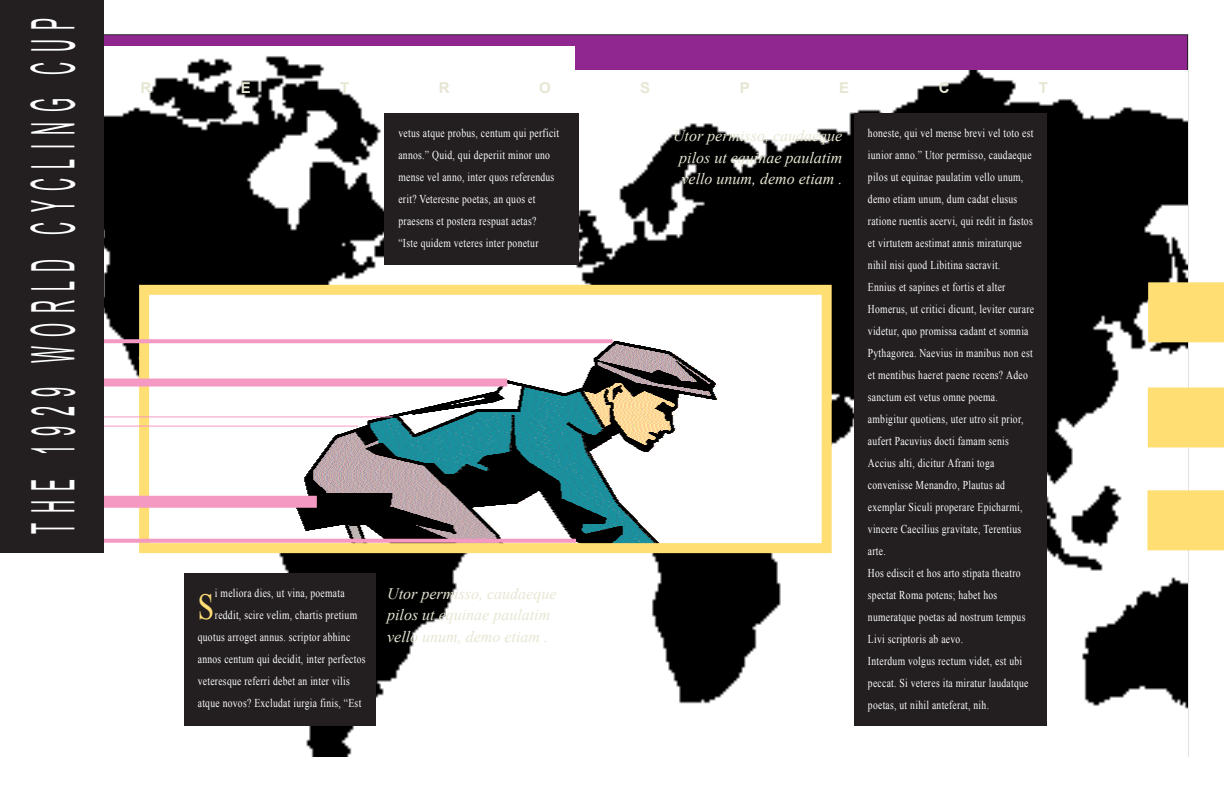
<style>
.page{position:relative;width:1224px;height:792px;background:#fff}
.page>*{position:absolute;margin:0;border:0;box-sizing:border-box;transform-origin:0 0}
.t1{font:60px "Arial";letter-spacing:.525em;color:#fff;scale:.3 1}
.t2{font:36.7px "Times New Roman";color:#ffde74;scale:.8 1}
.t3{font:italic 16px/21.3px "Times New Roman";color:#e7e6d3}
.t4{font:700 15px "Arial";color:#e7e6d3}
.t5{font:12px/22px "Times New Roman";letter-spacing:.03em;color:#fff;scale:.8 1}
</style>
<div class="page">
<div style="left:38px;top:35px;width:1150px;height:721px;background:#90268f"></div>
<img style="left:574px;top:70px;width:613px;height:686px">
<img style="left:38px;top:46px;width:536px;height:710px">
<div style="left:384px;top:113px;width:195px;height:151px;background:#231f20"></div>
<div style="left:854px;top:113px;width:193px;height:613px;background:#231f20"></div>
<div style="left:144px;top:290px;width:683px;height:258px;background:#fff"></div>
<img style="left:150px;top:341px;width:568px;height:201px">
<div style="left:139px;top:285px;width:693px;height:268px;border:10px solid #ffde74"></div>
<div style="left:1148px;top:282px;width:76px;height:60px;background:#ffde74"></div>
<div style="left:1148px;top:387px;width:76px;height:60px;background:#ffde74"></div>
<div style="left:1147px;top:490px;width:77px;height:60px;background:#ffde74"></div>
<div style="left:31px;top:496px;width:286px;height:12px;background:#f499c2"></div>
<svg style="left:103px;top:539px;width:473px;height:4px;background:#f19bc2"></svg>
<hr style="left:31px;top:416px;width:362px;height:1px;background:#f499c2">
<hr style="left:31px;top:426px;width:327px;height:1px;background:#f499c2">
<div style="left:32px;top:379px;width:475px;height:8px;background:#f499c2"></div>
<svg style="left:103px;top:339px;width:510px;height:4px;background:#f39dc4"></svg>
<div style="left:0;top:0;width:103px;height:553px;background:#231f20"></div>
<div style="left:184px;top:573px;width:191px;height:152px;background:#231f20"></div>
<h1 class="t1" style="left:20px;top:534px;width:1721px;rotate:-90deg">THE 1929 WORLD CYCLING CUP</h1>
<p class="t4" style="left:141px;top:80px;width:12px">R</p>
<p class="t4" style="left:241px;top:80px;width:12px">E</p>
<p class="t4" style="left:340px;top:80px;width:11px">T</p>
<p class="t4" style="left:439px;top:80px;width:12px">R</p>
<p class="t4" style="left:539px;top:80px;width:13px">O</p>
<p class="t4" style="left:640px;top:80px;width:12px">S</p>
<p class="t4" style="left:740px;top:80px;width:12px">P</p>
<p class="t4" style="left:839px;top:80px;width:12px">E</p>
<p class="t4" style="left:939px;top:80px;width:12px">C</p>
<p class="t4" style="left:1039px;top:80px;width:11px">T</p>
<p class="t5" style="left:398px;top:122px;width:202px">vetus atque probus, centum qui perficit annos.” Quid, qui deperiit minor uno mense vel anno, inter quos referendus erit? Veteresne poetas, an quos et praesens et postera respuat aetas?<br>“Iste quidem veteres inter ponetur</p>
<p class="t5" style="left:215px;top:582px;width:164px">i meliora dies, ut vina, poemata</p>
<p class="t5" style="left:215px;top:604px;width:179px">reddit, scire velim, chartis pretium</p>
<p class="t5" style="left:198px;top:626px;width:192px">quotus arroget annus. scriptor abhinc</p>
<p class="t5" style="left:198px;top:648px;width:211px">annos centum qui decidit, inter perfectos</p>
<p class="t5" style="left:198px;top:670px;width:191px">veteresque referri debet an inter vilis</p>
<p class="t5" style="left:198px;top:692px;width:206px">atque novos? Excludat iurgia finis, “Est</p>
<h2 class="t2" style="left:198px;top:586px;width:22px">S</h2>
<h3 class="t3" style="left:387px;top:583px;width:171px">Utor permisso, caudaeque pilos ut equinae paulatim vello unum, demo etiam .</h3>
<h3 class="t3" style="left:673px;top:125px;width:171px;text-align:center">Utor permisso, caudaeque pilos ut equinae paulatim vello unum, demo etiam .</h3>
<p class="t5" style="left:868px;top:122px;width:209px">honeste, qui vel mense brevi vel toto est iunior anno.” Utor permisso, caudaeque pilos ut equinae paulatim vello unum, demo etiam unum, dum cadat elusus ratione ruentis acervi, qui redit in fastos et virtutem aestimat annis miraturque nihil nisi quod Libitina sacravit.<br>Ennius et sapines et fortis et alter Homerus, ut critici dicunt, leviter curare videtur, quo promissa cadant et somnia Pythagorea. Naevius in manibus non est et mentibus haeret paene recens? Adeo sanctum est vetus omne poema. ambigitur quotiens, uter utro sit prior, aufert Pacuvius docti famam senis Accius alti, dicitur Afrani toga convenisse Menandro, Plautus ad exemplar Siculi properare Epicharmi, vincere Caecilius gravitate, Terentius arte.<br>Hos ediscit et hos arto stipata theatro spectat Roma potens; habet hos numeratque poetas ad nostrum tempus Livi scriptoris ab aevo.<br>Interdum volgus rectum videt, est ubi peccat. Si veteres ita miratur laudatque poetas, ut nihil anteferat, nih.</p>
</div>
